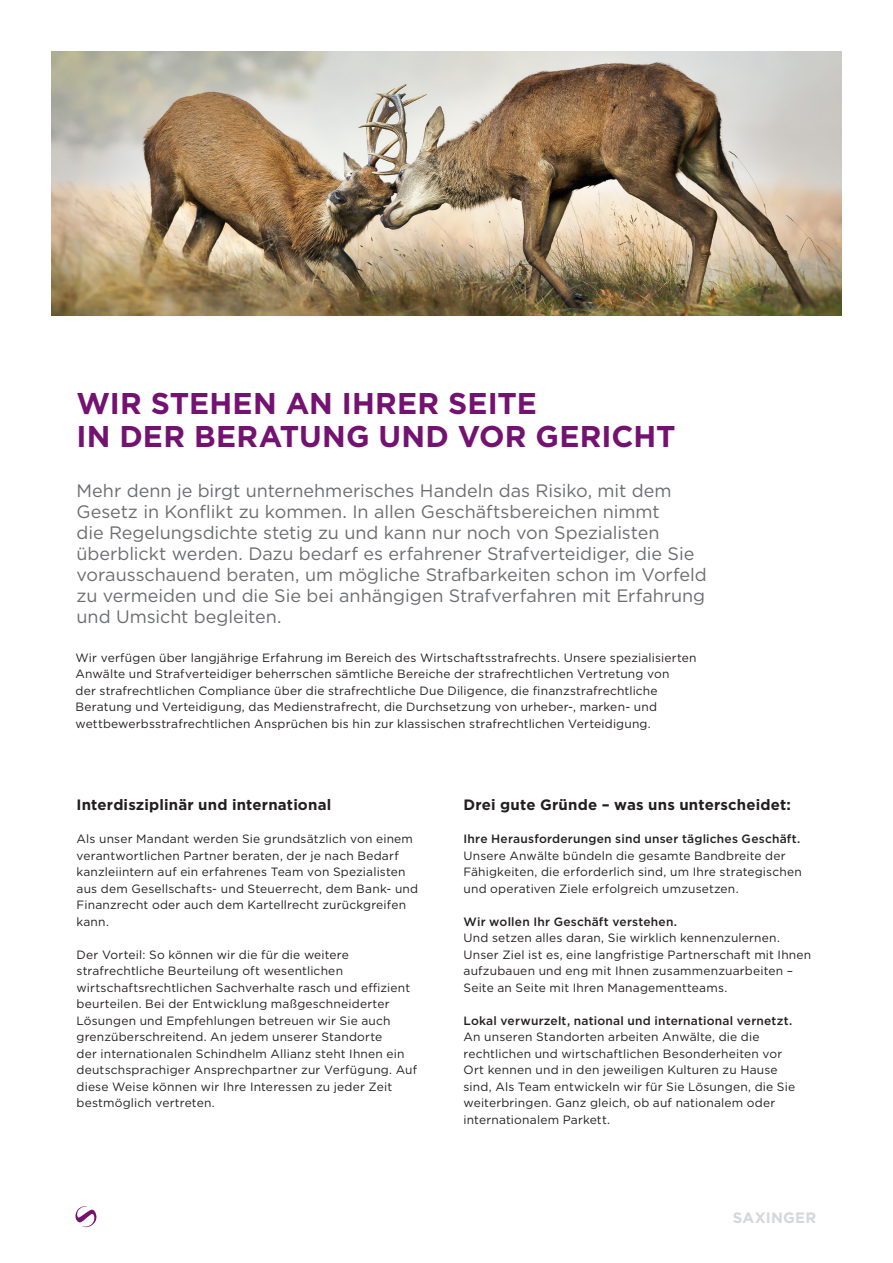
<style>
.page{position:relative;width:893px;height:1263px;background:#fff}
.page>*{position:absolute;margin:0;border:0;box-sizing:border-box;transform-origin:0 0}
._2022_Überschrift{font:700 30px "Gotham";letter-spacing:.005em;color:#741272}
.Überschrift{font:18px/21px "Gotham";color:#6c6d70}
.Subtitel{font:700 15px "Gotham";letter-spacing:.01em;color:#231f20}
.t1{font:700 15px "Gotham";letter-spacing:.015em;color:#d6d7d9}
.Text{font:12px/16.5px "Gotham";letter-spacing:.015em;color:#231f20}
.pre-Text{font:12px/16.5px "Gotham";letter-spacing:.015em;color:#231f20}
.s1{font-weight:500}
</style>
<div class="page">
<svg style="left:75px;top:1206px;width:22px;height:21px"></svg>
<img style="left:51px;top:51px;width:791px;height:264px">
<p class="_2022_Überschrift" style="left:77px;top:384px;width:462px">WIR STEHEN AN IHRER SEITE</p>
<p class="_2022_Überschrift" style="left:77px;top:417px;width:600px">IN DER BERATUNG UND VOR GERICHT</p>
<p class="Überschrift" style="left:77px;top:479px;width:632px">Mehr denn je birgt unternehmerisches Handeln das Risiko, mit dem Gesetz in Konflikt zu kommen. In allen Geschäftsbereichen nimmt<br>die Regelungsdichte stetig zu und kann nur noch von Spezialisten überblickt werden. Dazu bedarf es erfahrener Strafverteidiger, die Sie vorausschauend beraten, um mögliche Strafbarkeiten schon im Vorfeld zu vermeiden und die Sie bei anhängigen Strafverfahren mit Erfahrung und Umsicht begleiten.</p>
<p class="pre-Text" style="left:75px;top:649px;width:623px">Wir verfügen über langjährige Erfahrung im Bereich des Wirtschaftsstrafrechts. Unsere spezialisierten Anwälte und Strafverteidiger beherrschen sämtliche Bereiche der strafrechtlichen Vertretung von<br>der strafrechtlichen Compliance über die strafrechtliche Due Diligence, die finanzstrafrechtliche Beratung und Verteidigung, das Medienstrafrecht, die Durchsetzung von urheber-, marken- und wettbewerbsstrafrechtlichen Ansprüchen bis hin zur klassischen strafrechtlichen Verteidigung.</p>
<p class="Subtitel" style="left:77px;top:795px;width:256px">Interdisziplinär und international</p>
<p class="Text" style="left:77px;top:830px;width:343px">Als unser Mandant werden Sie grundsätzlich von einem verantwortlichen Partner beraten, der je nach Bedarf kanzleiintern auf ein erfahrenes Team von Spezialisten aus dem Gesellschafts- und Steuerrecht, dem Bank- und Finanzrecht oder auch dem Kartellrecht zurückgreifen kann.</p>
<p class="Text" style="left:77px;top:946px;width:342px">Der Vorteil: So können wir die für die weitere strafrechtliche Beurteilung oft wesentlichen wirtschaftsrechtlichen Sachverhalte rasch und effizient beurteilen. Bei der Entwicklung maßgeschneiderter Lösungen und Empfehlungen betreuen wir Sie auch grenzüberschreitend. An jedem unserer Standorte<br>der internationalen Schindhelm Allianz steht Ihnen ein deutschsprachiger Ansprechpartner zur Verfügung. Auf diese Weise können wir Ihre Interessen zu jeder Zeit bestmöglich vertreten.</p>
<p class="Subtitel" style="left:463px;top:795px;width:329px">Drei gute Gründe – was uns unterscheidet:</p>
<p class="Text" style="left:463px;top:830px;width:340px"><span class="s1">Ihre Herausforderungen sind unser tägliches Geschäft.<br></span>Unsere Anwälte bündeln die gesamte Bandbreite der Fähigkeiten, die erforderlich sind, um Ihre strategischen und operativen Ziele erfolgreich umzusetzen.</p>
<p class="Text" style="left:463px;top:913px;width:349px"><span class="s1">Wir wollen Ihr Geschäft verstehen.<br></span>Und setzen alles daran, Sie wirklich kennenzulernen.<br>Unser Ziel ist es, eine langfristige Partnerschaft mit Ihnen aufzubauen und eng mit Ihnen zusammenzuarbeiten – Seite an Seite mit Ihren Managementteams.</p>
<p class="Text" style="left:463px;top:1012px;width:333px"><span class="s1">Lokal verwurzelt, national und international vernetzt.<br></span>An unseren Standorten arbeiten Anwälte, die die rechtlichen und wirtschaftlichen Besonderheiten vor Ort kennen und in den jeweiligen Kulturen zu Hause sind, Als Team entwickeln wir für Sie Lösungen, die Sie weiterbringen. Ganz gleich, ob auf nationalem oder internationalem Parkett.</p>
<p class="t1" style="left:733px;top:1207px;width:85px">SAXINGER</p>
</div>
